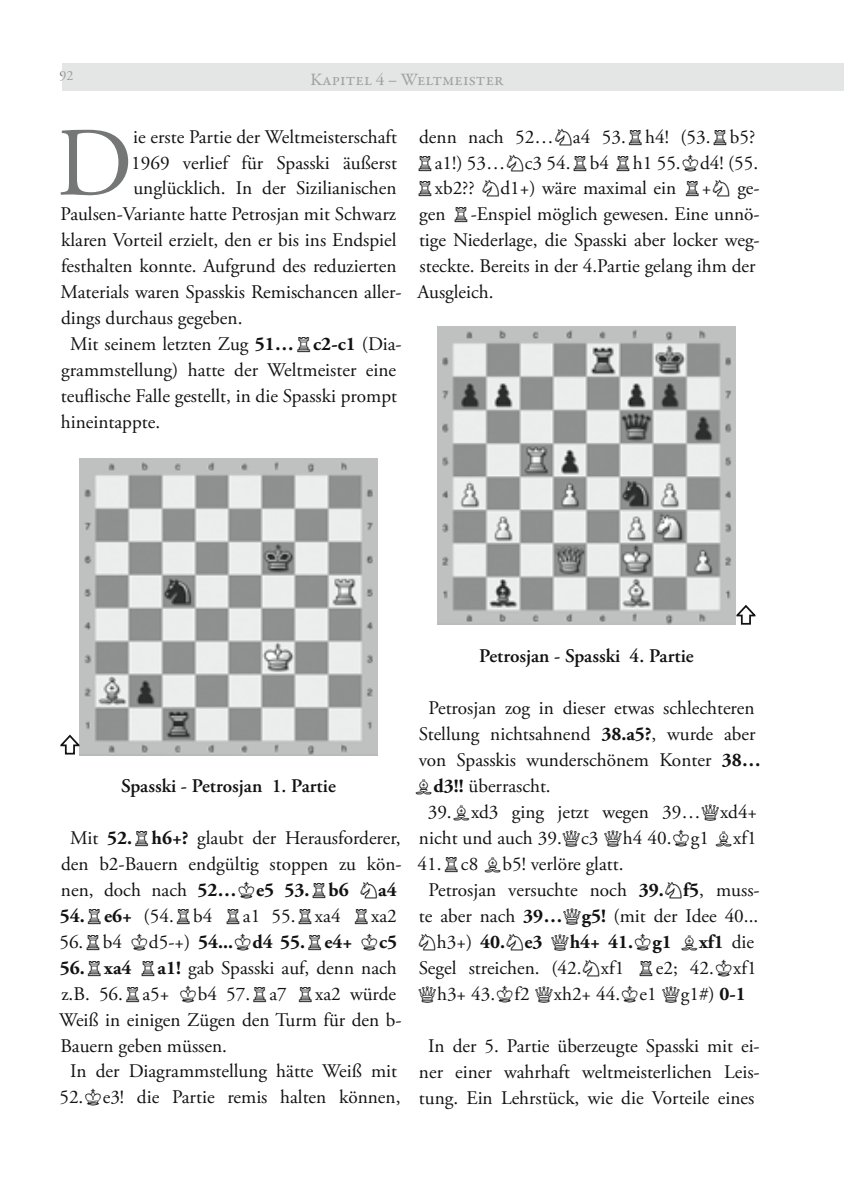
<style>
.page{position:relative;width:844px;height:1191px;background:#fff}
.page>*{position:absolute;margin:0;border:0;box-sizing:border-box;transform-origin:0 0}
.t1{font:97.48px "Adobe Garamond Pro";color:#757776}
.t2{font:19.25px/25.9px "Adobe Garamond Pro";color:#121212}
.t3{font:700 19.25px "Adobe Garamond Pro";color:#121212}
.t4{font:600 19.25px "Adobe Garamond Pro";color:#121212}
.t5{font:17.5px "Garamond Premr Pro";letter-spacing:-.01em;color:#757776}
.t6{font:14px "Adobe Garamond Pro";color:#757776}
.s1{font-weight:700}
.s2{font-family:"Smart"}
.s3{font-weight:400}
.s4{font-family:"Smart";font-weight:400}
</style>
<div class="page">
<img style="left:438px;top:327px;width:297px;height:298px">
<img style="left:80px;top:458px;width:298px;height:297px">
<div style="left:62px;top:63px;width:781px;height:28px;background:#e4e5e5"></div>
<svg style="left:60px;top:733px;width:20px;height:22px"></svg>
<svg style="left:734px;top:603px;width:22px;height:22px"></svg>
<p class="t6" style="left:60px;top:67px;width:15px">92</p>
<p class="t5" style="left:310px;top:69px;width:194px">Kapitel 4 – Weltmeister</p>
<h1 class="t1" style="left:56px;top:105px;width:78px">D</h1>
<p class="t2" style="left:133px;top:124px;width:265px">ie erste Partie der Weltmeisterschaft</p>
<p class="t2" style="left:131px;top:150px;width:267px">1969 verlief für Spasski äußerst</p>
<p class="t2" style="left:133px;top:176px;width:265px">unglücklich. In der Sizilianischen</p>
<p class="t2" style="left:61px;top:202px;width:337px">Paulsen-Variante hatte Petrosjan mit Schwarz</p>
<p class="t2" style="left:61px;top:228px;width:337px">klaren Vorteil erzielt, den er bis ins Endspiel</p>
<p class="t2" style="left:61px;top:254px;width:337px">festhalten konnte. Aufgrund des reduzierten</p>
<p class="t2" style="left:60px;top:280px;width:343px">Materials waren Spasskis Remischancen aller-</p>
<p class="t2" style="left:61px;top:306px;width:183px">dings durchaus gegeben.</p>
<p class="t2" style="left:70px;top:332px;width:333px">Mit seinem letzten Zug <span class="s1">51…</span><span class="s2">D</span><span class="s1">c2-c1</span> (Dia-</p>
<p class="t2" style="left:61px;top:358px;width:336px">grammstellung) hatte der Weltmeister eine</p>
<p class="t2" style="left:61px;top:384px;width:337px">teuflische Falle gestellt, in die Spasski prompt</p>
<p class="t2" style="left:61px;top:410px;width:101px">hineintappte.</p>
<p class="t2" style="left:415px;top:124px;width:346px">denn nach 52…<span class="s2">B</span>a4 53.<span class="s2">D</span>h4! (53.<span class="s2">D</span>b5?<br><span class="s2">D</span>a1!) 53…<span class="s2">B</span>c3 54.<span class="s2">D</span>b4 <span class="s2">D</span>h1 55.<span class="s2">F</span>d4! (55.<br><span class="s2">D</span>xb2?? <span class="s2">B</span>d1+) wäre maximal ein <span class="s2">D</span>+<span class="s2">B</span> ge&shy;gen <span class="s2">D</span>-Enspiel möglich gewesen. Eine unnö&shy;tige Niederlage, die Spasski aber locker weg&shy;steckte. Bereits in der 4.Partie gelang ihm der Ausgleich.</p>
<p class="t4" style="left:121px;top:774px;width:216px">Spasski - Petrosjan 1. Partie</p>
<p class="t2" style="left:70px;top:825px;width:331px">Mit <span class="s1">52.</span><span class="s2">D</span><span class="s1">h6+?</span> glaubt der Herausforderer,</p>
<p class="t2" style="left:61px;top:851px;width:342px">den b2-Bauern endgültig stoppen zu kön-</p>
<p class="t2" style="left:61px;top:877px;width:337px">nen, doch nach <span class="s1">52…</span><span class="s2">F</span><span class="s1">e5 53.</span><span class="s2">D</span><span class="s1">b6</span> <span class="s2">B</span><span class="s1">a4</span></p>
<p class="t2" style="left:60px;top:903px;width:338px"><span class="s1">54.</span><span class="s2">D</span><span class="s1">e6+</span> (54.<span class="s2">D</span>b4 <span class="s2">D</span>a1 55.<span class="s2">D</span>xa4 <span class="s2">D</span>xa2</p>
<p class="t3" style="left:59px;top:930px;width:339px"><span class="s3">56.</span><span class="s4">D</span><span class="s3">b4</span> <span class="s4">F</span><span class="s3">d5-+)</span> 54...<span class="s4">F</span>d4 55.<span class="s4">D</span>e4+ <span class="s4">F</span>c5</p>
<p class="t2" style="left:60px;top:955px;width:338px"><span class="s1">56.</span><span class="s2">D</span><span class="s1">xa4</span> <span class="s2">D</span><span class="s1">a1!</span> gab Spasski auf, denn nach</p>
<p class="t2" style="left:61px;top:981px;width:336px">z.B. 56.<span class="s2">D</span>a5+ <span class="s2">F</span>b4 57.<span class="s2">D</span>a7 <span class="s2">D</span>xa2 würde</p>
<p class="t2" style="left:59px;top:1007px;width:344px">Weiß in einigen Zügen den Turm für den b-</p>
<p class="t2" style="left:60px;top:1033px;width:168px">Bauern geben müssen.</p>
<p class="t2" style="left:70px;top:1059px;width:328px">In der Diagrammstellung hätte Weiß mit</p>
<p class="t2" style="left:59px;top:1085px;width:342px">52.<span class="s2">F</span>e3! die Partie remis halten können,</p>
<p class="t4" style="left:479px;top:644px;width:216px">Petrosjan - Spasski 4. Partie</p>
<p class="t2" style="left:414px;top:695px;width:348px;text-indent:14px">Petrosjan zog in dieser etwas schlechteren Stellung nichtsahnend <span class="s1">38.a5?</span>, wurde aber von Spasskis wunderschönem Konter <span class="s1">38… </span><span class="s2">C</span><span class="s1">d3!!</span> überrascht.</p>
<p class="t2" style="left:427px;top:799px;width:331px">39.<span class="s2">C</span>xd3 ging jetzt wegen 39…<span class="s2">E</span>xd4+</p>
<p class="t2" style="left:419px;top:825px;width:339px">nicht und auch 39.<span class="s2">E</span>c3 <span class="s2">E</span>h4 40.<span class="s2">F</span>g1 <span class="s2">C</span>xf1</p>
<p class="t2" style="left:417px;top:851px;width:207px">41.<span class="s2">D</span>c8 <span class="s2">C</span>b5! verlöre glatt.</p>
<p class="t2" style="left:428px;top:877px;width:332px">Petrosjan versuchte noch <span class="s1">39.</span><span class="s2">B</span><span class="s1">f5</span>, muss-</p>
<p class="t2" style="left:419px;top:903px;width:341px">te aber nach <span class="s1">39…</span><span class="s2">E</span><span class="s1">g5!</span> (mit der Idee 40...</p>
<p class="t3" style="left:417px;top:930px;width:338px"><span class="s4">B</span><span class="s3">h3+)</span> 40.<span class="s4">B</span>e3 <span class="s4">E</span>h4+ 41.<span class="s4">F</span>g1 <span class="s4">C</span>xf1 <span class="s3">die</span></p>
<p class="t2" style="left:418px;top:955px;width:339px">Segel streichen. (42.<span class="s2">B</span>xf1 <span class="s2">D</span>e2; 42.<span class="s2">F</span>xf1</p>
<p class="t2" style="left:417px;top:981px;width:329px"><span class="s2">E</span>h3+ 43.<span class="s2">F</span>f2 <span class="s2">E</span>xh2+ 44.<span class="s2">F</span>e1 <span class="s2">E</span>g1#) <span class="s1">0-1</span></p>
<p class="t2" style="left:419px;top:1033px;width:342px;text-align:center">In der 5. Partie überzeugte Spasski mit ei&shy;ner einer wahrhaft weltmeisterlichen Leis&shy;tung. Ein Lehrstück, wie die Vorteile eines</p>
</div>
